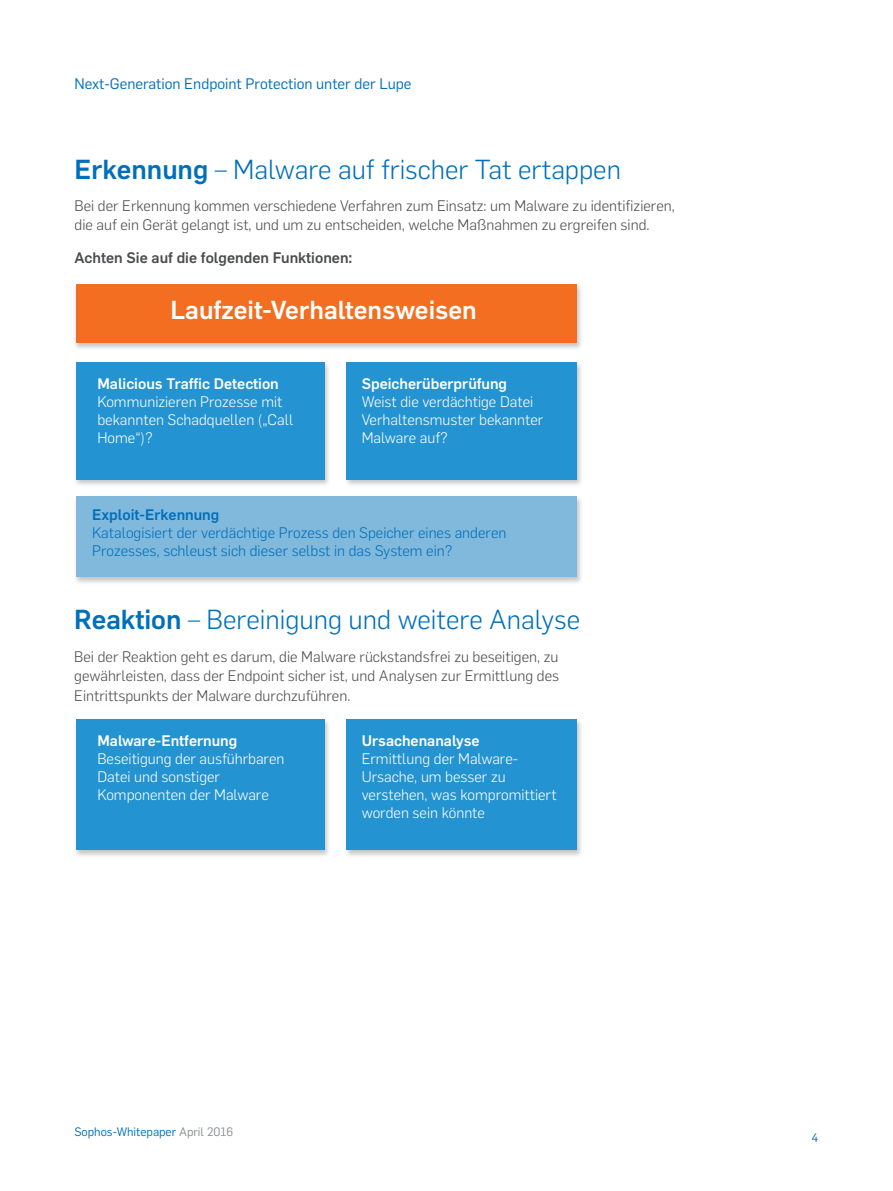
<style>
.page{position:relative;width:893px;height:1191px;background:#fff}
.page>*{position:absolute;margin:0;border:0;box-sizing:border-box;transform-origin:0 0}
.Subhead_1{font:300 27px "Flama";color:#006fba}
.Subhead_1-2{font:500 25.5px "Flama";color:#fff}
.Body_Copy{font:300 15px/19.5px "Flama";color:#4b4c4d}
.Subhead_1-3{font:300 15px/18px "Flama";color:#fff}
.Subhead_1-4{font:300 15px/18px "Flama";color:#006fba}
.Subhead_1-5{font:500 15px "Flama";color:#fff}
.t1{font:15px "Flama";color:#006fba}
.Body_Copy-2{font:500 15px "Flama";color:#4b4c4d}
.t2{font:12px "Flama";color:#006fba}
.s1{font-weight:500}
.s2{color:#8a8c8f}
</style>
<div class="page">
<div style="left:73px;top:283px;width:510px;height:68px;background:#b2b3b7;opacity:.75"></div>
<div style="left:76px;top:284px;width:500px;height:59px;background:#f36e21"></div>
<div style="left:73px;top:361px;width:258px;height:126px;background:#b2b3b7;opacity:.75"></div>
<div style="left:76px;top:362px;width:248px;height:117px;background:#2393d1"></div>
<div style="left:73px;top:718px;width:258px;height:140px;background:#b2b3b7;opacity:.75"></div>
<div style="left:76px;top:719px;width:248px;height:131px;background:#2393d1"></div>
<div style="left:344px;top:361px;width:239px;height:126px;background:#b2b3b7;opacity:.75"></div>
<div style="left:346px;top:362px;width:230px;height:117px;background:#2393d1"></div>
<div style="left:344px;top:718px;width:239px;height:140px;background:#b2b3b7;opacity:.75"></div>
<div style="left:346px;top:719px;width:230px;height:131px;background:#2393d1"></div>
<div style="left:73px;top:495px;width:510px;height:90px;background:#b2b3b7;opacity:.75"></div>
<div style="left:76px;top:496px;width:500px;height:81px;background:#81b9dd"></div>
<p class="t1" style="left:74px;top:73px;width:339px">Next-Generation Endpoint Protection unter der Lupe</p>
<p class="Subhead_1" style="left:75px;top:151px;width:548px"><span class="s1">Erkennung</span> – Malware auf frischer Tat ertappen</p>
<p class="Body_Copy" style="left:75px;top:195px;width:602px">Bei der Erkennung kommen verschiedene Verfahren zum Einsatz: um Malware zu identifizieren, die auf ein Gerät gelangt ist, und um zu entscheiden, welche Maßnahmen zu ergreifen sind.</p>
<p class="Body_Copy-2" style="left:75px;top:246px;width:279px">Achten Sie auf die folgenden Funktionen:</p>
<p class="Subhead_1-2" style="left:170px;top:291px;width:308px">Laufzeit-Verhaltensweisen</p>
<p class="Subhead_1-5" style="left:97px;top:373px;width:183px">Malicious Traffic Detection</p>
<p class="Subhead_1-3" style="left:97px;top:392px;width:197px">Kommunizieren Prozesse mit bekannten Schadquellen („Call<br>Home“)?</p>
<p class="Subhead_1-5" style="left:362px;top:373px;width:147px">Speicherüberprüfung</p>
<p class="Subhead_1-3" style="left:362px;top:392px;width:183px">Weist die verdächtige Datei<br>Verhaltensmuster bekannter<br>Malware auf?</p>
<p class="Subhead_1-4" style="left:92px;top:504px;width:416px"><span class="s1">Exploit-Erkennung<br></span>Katalogisiert der verdächtige Prozess den Speicher eines anderen<br>Prozesses, schleust sich dieser selbst in das System ein?</p>
<p class="Subhead_1" style="left:74px;top:601px;width:507px"><span class="s1">Reaktion</span> – Bereinigung und weitere Analyse</p>
<p class="Body_Copy" style="left:74px;top:646px;width:486px;text-align:justify">Bei der Reaktion geht es darum, die Malware rückstandsfrei zu beseitigen, zu gewährleisten, dass der Endpoint sicher ist, und Analysen zur Ermittlung des Eintrittspunkts der Malware durchzuführen.</p>
<p class="Subhead_1-5" style="left:97px;top:730px;width:141px">Malware-Entfernung</p>
<p class="Subhead_1-3" style="left:97px;top:749px;width:189px">Beseitigung der ausführbaren<br>Datei und sonstiger<br>Komponenten der Malware</p>
<p class="Subhead_1-5" style="left:362px;top:730px;width:119px">Ursachenanalyse</p>
<p class="Subhead_1-3" style="left:362px;top:749px;width:196px">Ermittlung der Malware-<br>Ursache, um besser zu verstehen, was kompromittiert worden sein könnte</p>
<p class="t2" style="left:74px;top:1123px;width:160px">Sophos-Whitepaper <span class="s2">April 2016</span></p>
<p class="t2" style="left:812px;top:1129px;width:8px">4</p>
</div>
